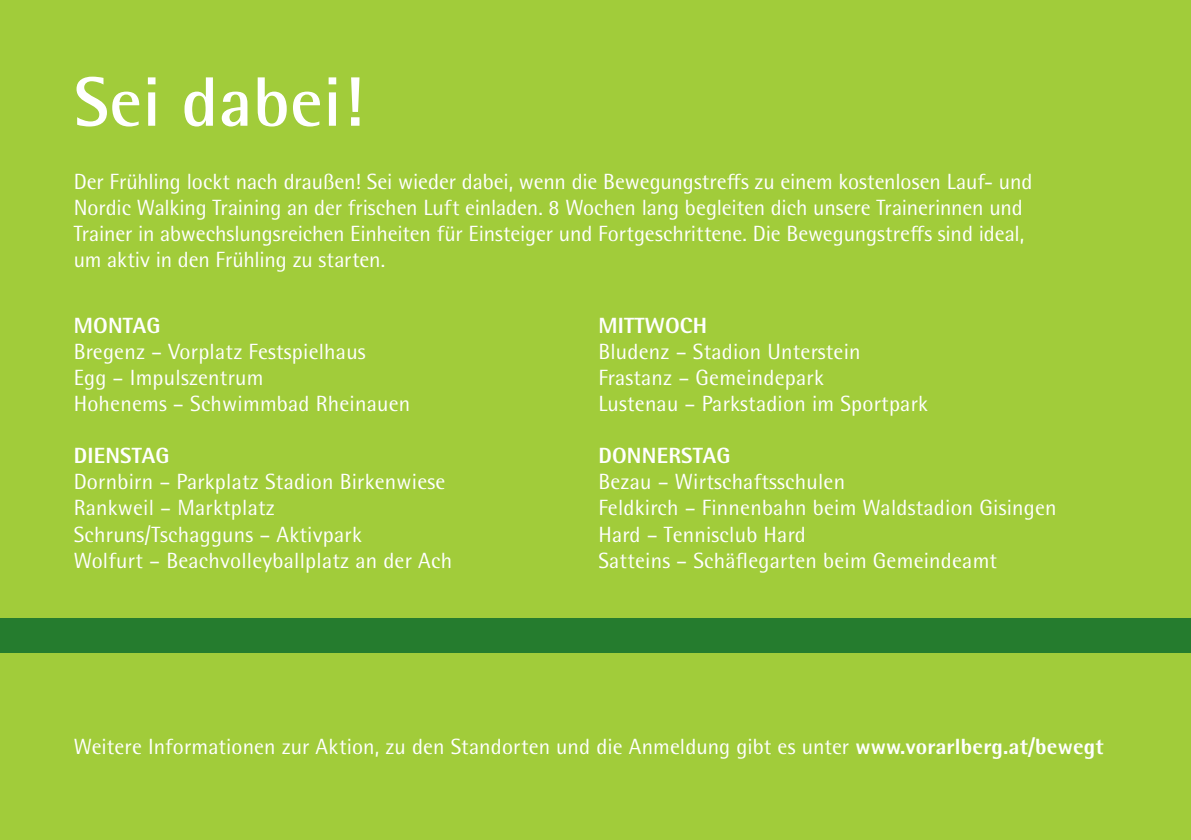
<style>
.page{position:relative;width:1191px;height:840px;background:#fff}
.page>*{position:absolute;margin:0;border:0;box-sizing:border-box;transform-origin:0 0}
.t1{font:700 70px "Rotis Semi Sans Pro";letter-spacing:.01em;color:#fff}
.t2{font:22px/26px "Rotis Semi Sans Pro";letter-spacing:.01em;color:#fff}
.t3{font:800 22px "Rotis Semi Sans Pro";letter-spacing:.01em;color:#fff}
.s1{font-weight:800}
</style>
<div class="page">
<div style="left:0;top:0;width:1191px;height:839px;background:#a1cc3a"></div>
<div style="left:0;top:618px;width:1191px;height:34px;background:#257c2e"></div>
<p class="t1" style="left:74px;top:59px;width:291px">Sei dabei!</p>
<p class="t2" style="left:74px;top:168px;width:960px">Der Frühling lockt nach draußen! Sei wieder dabei, wenn die Bewegungstreffs zu einem kostenlosen Lauf- und Nordic Walking Training an der frischen Luft einladen. 8 Wochen lang begleiten dich unsere Trainerinnen und Trainer in abwechslungsreichen Einheiten für Einsteiger und Fortgeschrittene. Die Bewegungstreffs sind ideal, um aktiv in den Frühling zu starten.</p>
<p class="t3" style="left:74px;top:311px;width:88px">MONTAG</p>
<p class="t2" style="left:74px;top:339px;width:293px">Bregenz – Vorplatz Festspielhaus</p>
<p class="t2" style="left:74px;top:365px;width:191px">Egg – Impulszentrum</p>
<p class="t2" style="left:74px;top:391px;width:338px">Hohenems – Schwimmbad Rheinauen</p>
<p class="t3" style="left:74px;top:441px;width:97px">DIENSTAG</p>
<p class="t2" style="left:74px;top:469px;width:373px">Dornbirn – Parkplatz Stadion Birkenwiese</p>
<p class="t2" style="left:74px;top:495px;width:203px">Rankweil – Marktplatz</p>
<p class="t2" style="left:74px;top:521px;width:290px">Schruns/Tschagguns – Aktivpark</p>
<p class="t2" style="left:74px;top:547px;width:380px">Wolfurt – Beachvolleyballplatz an der Ach</p>
<p class="t3" style="left:598px;top:311px;width:110px">MITTWOCH</p>
<p class="t2" style="left:598px;top:339px;width:264px">Bludenz – Stadion Unterstein</p>
<p class="t2" style="left:598px;top:365px;width:227px">Frastanz – Gemeindepark</p>
<p class="t2" style="left:598px;top:391px;width:331px">Lustenau – Parkstadion im Sportpark</p>
<p class="t3" style="left:598px;top:441px;width:134px">DONNERSTAG</p>
<p class="t2" style="left:598px;top:469px;width:248px">Bezau – Wirtschaftsschulen</p>
<p class="t2" style="left:598px;top:495px;width:460px">Feldkirch – Finnenbahn beim Waldstadion Gisingen</p>
<p class="t2" style="left:598px;top:521px;width:209px">Hard – Tennisclub Hard</p>
<p class="t2" style="left:598px;top:547px;width:400px">Satteins – Schäflegarten beim Gemeindeamt</p>
<p class="t2" style="left:74px;top:733px;width:1031px">Weitere Informationen zur Aktion, zu den Standorten und die Anmeldung gibt es unter <span class="s1">www.vorarlberg.at/bewegt</span></p>
</div>
